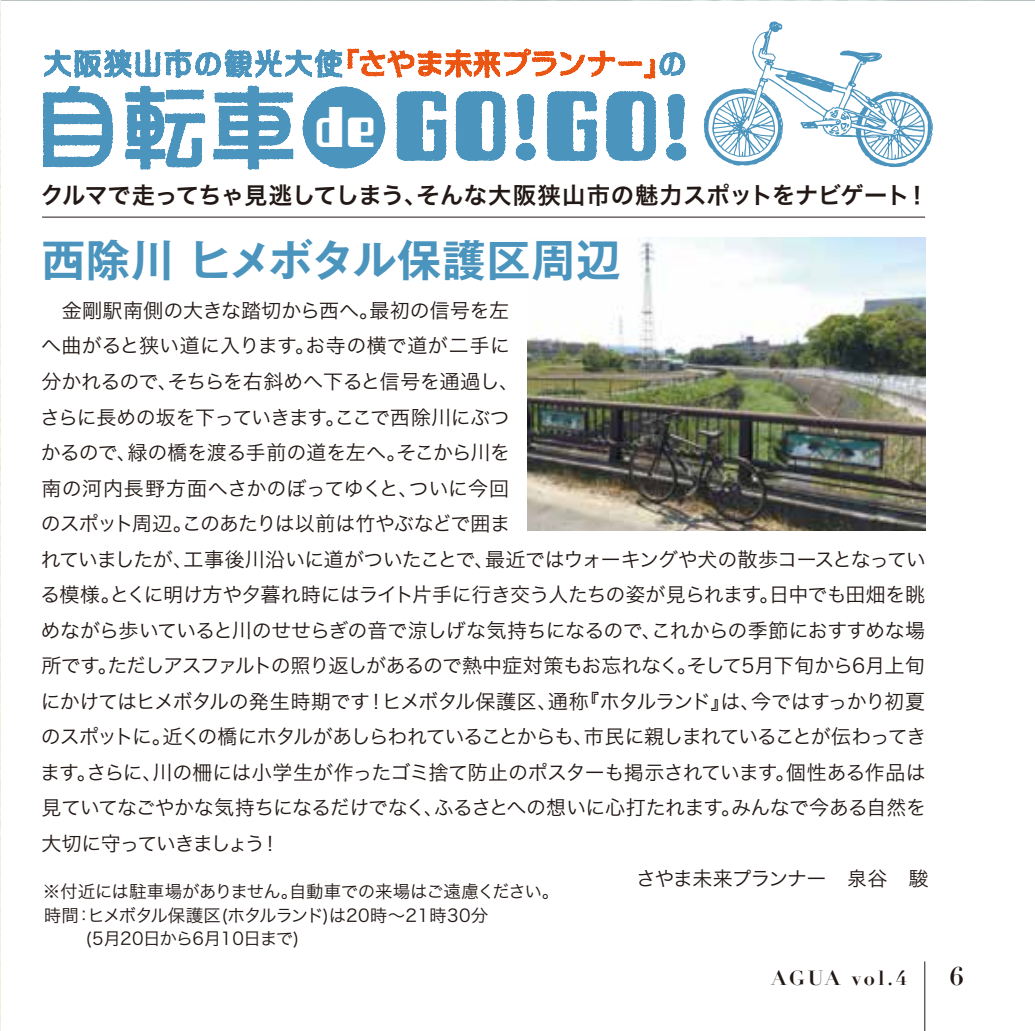
<style>
.page{position:relative;width:1035px;height:1031px;background:#fff}
.page>*{position:absolute;margin:0;border:0;box-sizing:border-box;transform-origin:0 0}
.t1{font:48.25px "CHECK01 AL";color:#fff}
.t2{font:700 44px "Gothic MB101 Pro De";letter-spacing:.02em;color:#4a94bd}
.t3{font:700 25px "Didot";color:#221815}
.t4{font:23.25px "Hira Kaku Pro W6";color:#221815}
.t5{font:20px/35.5px "Hira Kaku Pro W3";letter-spacing:-.035em;color:#221815}
.t6{font:20px "Hira Kaku Pro W3";letter-spacing:-.055em;color:#221815}
.t7{font:700 20px "Didot";letter-spacing:.14em;color:#221815}
.t8{font:17.5px/23.5px "Hira Kaku Pro W3";letter-spacing:-.025em;color:#221815}
</style>
<div class="page">
<img style="left:528px;top:238px;width:397px;height:292px">
<img style="left:0;top:0;width:1px;height:1031px">
<svg style="left:704px;top:21px;width:229px;height:146px"></svg>
<svg style="left:396px;top:91px;width:51px;height:70px"></svg>
<svg style="left:455px;top:91px;width:51px;height:70px"></svg>
<svg style="left:515px;top:94px;width:21px;height:67px"></svg>
<svg style="left:547px;top:91px;width:50px;height:70px"></svg>
<svg style="left:606px;top:91px;width:50px;height:70px"></svg>
<svg style="left:666px;top:94px;width:21px;height:67px"></svg>
<svg style="left:302px;top:87px;width:84px;height:82px"></svg>
<svg style="left:42px;top:86px;width:71px;height:82px"></svg>
<svg style="left:125px;top:86px;width:81px;height:84px"></svg>
<svg style="left:213px;top:86px;width:81px;height:84px"></svg>
<svg style="left:44px;top:49px;width:641px;height:30px"></svg>
<hr style="left:42px;top:217px;width:883px;height:1px;background:#221815">
<hr style="left:924px;top:961px;width:1px;height:70px;background:#221815">
<h1 class="t1" style="left:317px;top:103px;width:64px">de</h1>
<p class="t4" style="left:40px;top:174px;width:890px">クルマで走ってちゃ見逃してしまう、そんな大阪狭山市の魅力スポットをナビゲート！</p>
<h2 class="t2" style="left:41px;top:224px;width:581px">西除川 ヒメボタル保護区周辺</h2>
<p class="t5" style="left:40px;top:291px;width:888px">　金剛駅南側の大きな踏切から西へ。最初の信号を左<br>へ曲がると狭い道に入ります。お寺の横で道が二手に<br>分かれるので、そちらを右斜めへ下ると信号を通過し、<br>さらに長めの坂を下っていきます。ここで西除川にぶつ<br>かるので、緑の橋を渡る手前の道を左へ。そこから川を<br>南の河内長野方面へさかのぼってゆくと、ついに今回<br>のスポット周辺。このあたりは以前は竹やぶなどで囲ま<br>れていましたが、工事後川沿いに道がついたことで、最近ではウォーキングや犬の散歩コースとなっている模様。とくに明け方や夕暮れ時にはライト片手に行き交う人たちの姿が見られます。日中でも田畑を眺めながら歩いていると川のせせらぎの音で涼しげな気持ちになるので、これからの季節におすすめな場所です。ただしアスファルトの照り返しがあるので熱中症対策もお忘れなく。そして5月下旬から6月上旬にかけてはヒメボタルの発生時期です！ヒメボタル保護区、通称『ホタルランド』は、今ではすっかり初夏のスポットに。近くの橋にホタルがあしらわれていることからも、市民に親しまれていることが伝わってきます。さらに、川の柵には小学生が作ったゴミ捨て防止のポスターも掲示されています。個性ある作品は見ていてなごやかな気持ちになるだけでなく、ふるさとへの想いに心打たれます。みんなで今ある自然を大切に守っていきましょう！</p>
<p class="t8" style="left:43px;top:879px;width:518px">※付近には駐車場がありません。自動車での来場はご遠慮ください。時間：ヒメボタル保護区(ホタルランド)は20時～21時30分<br>　　 (5月20日から6月10日まで)</p>
<p class="t6" style="left:636px;top:860px;width:294px">さやま未来プランナー 泉谷　駿</p>
<p class="t7" style="left:772px;top:965px;width:137px">AGUA vol.4</p>
<p class="t3" style="left:950px;top:960px;width:15px">6</p>
</div>
